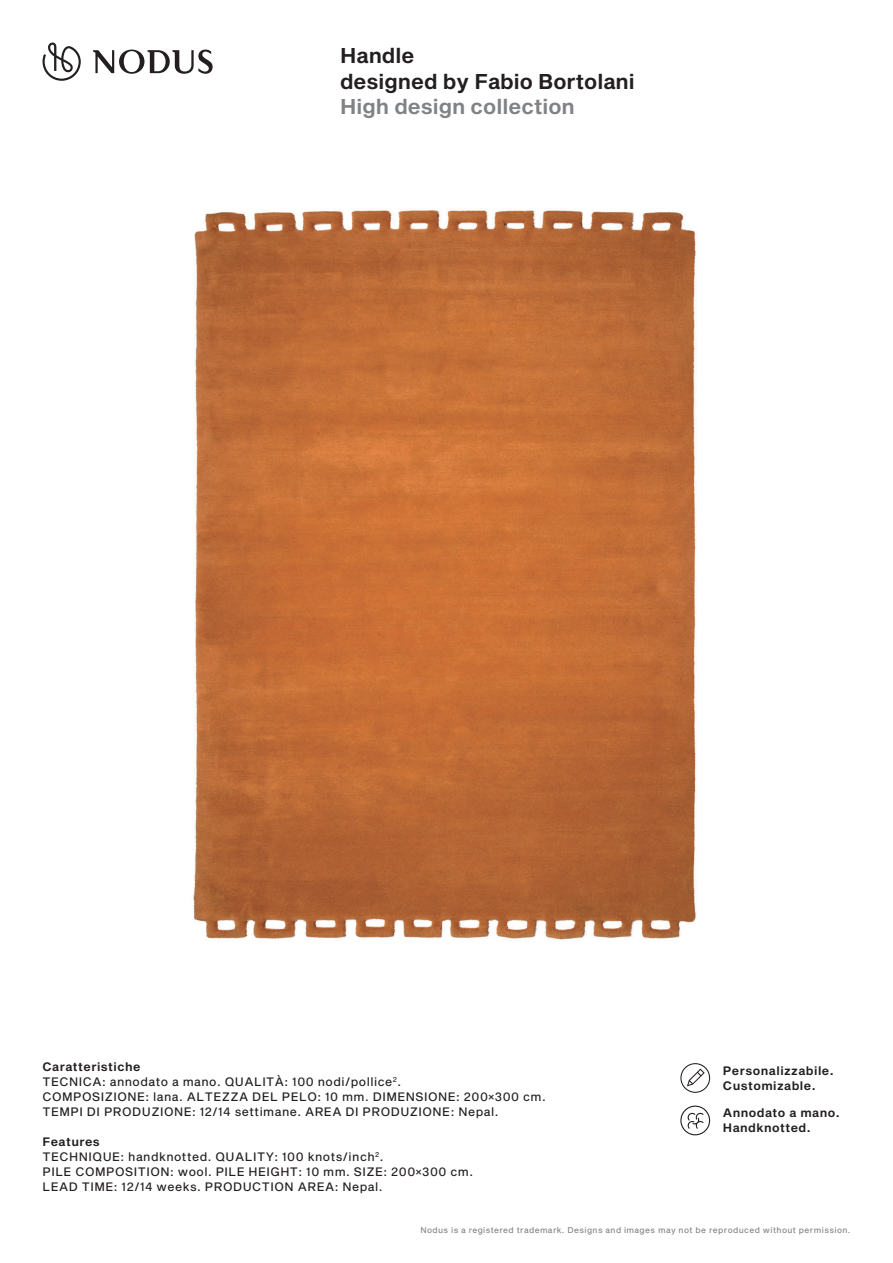
<style>
.page{position:relative;width:893px;height:1263px;background:#fff}
.page>*{position:absolute;margin:0;border:0;box-sizing:border-box;transform-origin:0 0}
.t1{font:21px/25.5px "Sequel Sans Semi Bold Body";color:#231f20}
.t2{font:21px "Sequel Sans Semi Bold Body";color:#808285}
.t3{font:12px/15px "Sequel Sans Roman Body";letter-spacing:.04em;color:#231f20}
.t4{font:12px/15px "Sequel Sans Semi Bold Body";letter-spacing:.04em;color:#231f20}
.t5{font:8.25px "Sequel Sans Roman Body";letter-spacing:.05em;color:#808285}
</style>
<div class="page">
<img style="left:193px;top:210px;width:504px;height:730px">
<svg style="left:43px;top:43px;width:38px;height:38px"></svg>
<svg style="left:93px;top:50px;width:120px;height:24px"></svg>
<svg style="left:680px;top:1105px;width:30px;height:30px"></svg>
<svg style="left:680px;top:1063px;width:30px;height:30px"></svg>
<h1 class="t1" style="left:340px;top:44px;width:296px">Handle<br>designed by Fabio Bortolani</h1>
<h1 class="t2" style="left:340px;top:92px;width:236px">High design collection</h1>
<p class="t4" style="left:43px;top:1059px;width:100px">Caratteristiche</p>
<p class="t3" style="left:43px;top:1074px;width:505px">TECNICA: annodato a mano. QUALITÀ: 100 nodi/pollice<sup>2</sup>.<br>COMPOSIZIONE: lana. ALTEZZA DEL PELO: 10 mm. DIMENSIONE: 200×300 cm.<br>TEMPI DI PRODUZIONE: 12/14 settimane. AREA DI PRODUZIONE: Nepal.</p>
<p class="t4" style="left:43px;top:1134px;width:59px">Features</p>
<p class="t3" style="left:43px;top:1149px;width:432px">TECHNIQUE: handknotted. QUALITY: 100 knots/inch<sup>2</sup>.<br>PILE COMPOSITION: wool. PILE HEIGHT: 10 mm. SIZE: 200×300 cm.<br>LEAD TIME: 12/14 weeks. PRODUCTION AREA: Nepal.</p>
<p class="t4" style="left:723px;top:1063px;width:112px">Personalizzabile.<br>Customizable.</p>
<p class="t4" style="left:723px;top:1106px;width:118px">Annodato a mano.<br>Handknotted.</p>
<p class="t5" style="left:420px;top:1224px;width:432px">Nodus is a registered trademark. Designs and images may not be reproduced without permission.</p>
</div>
